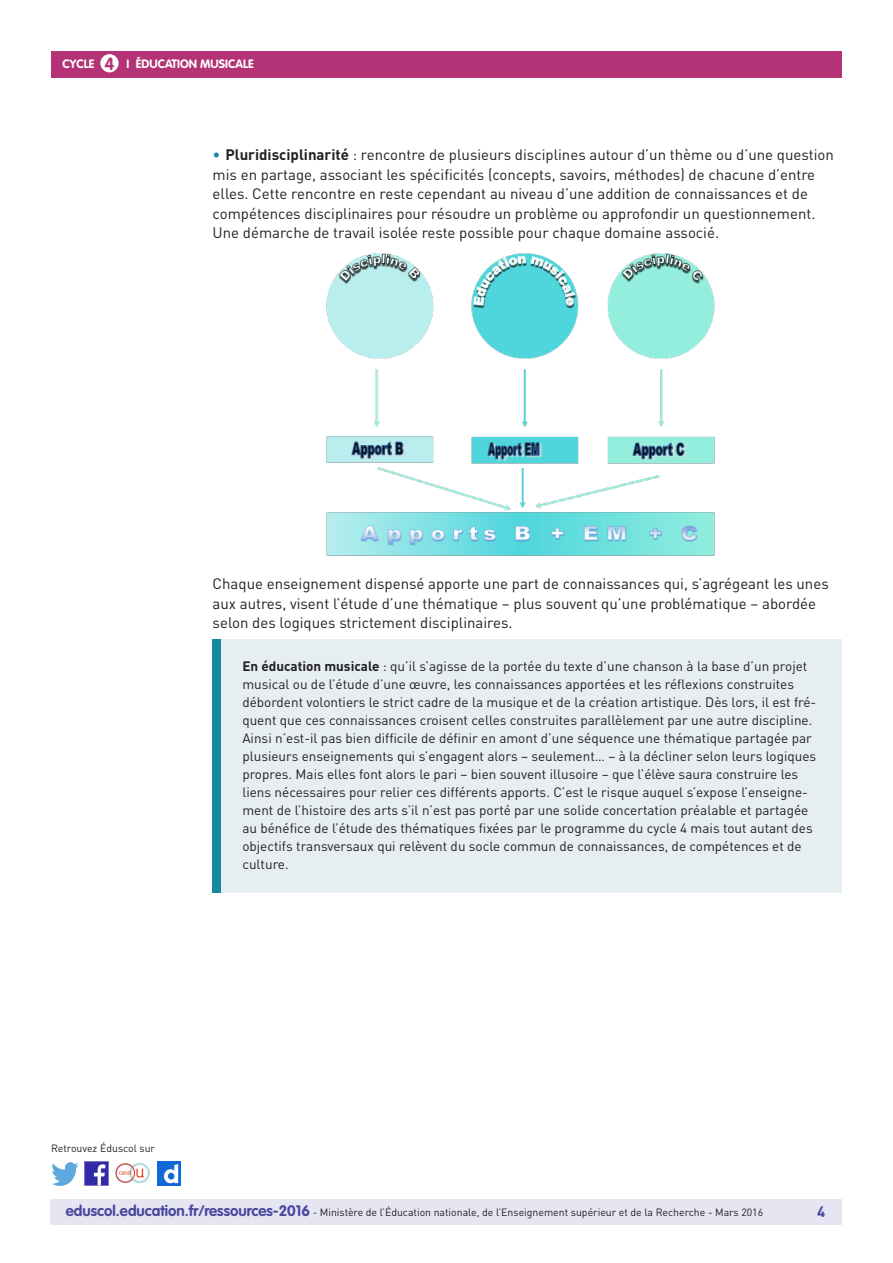
<style>
.page{position:relative;width:893px;height:1263px;background:#fff}
.page>*{position:absolute;margin:0;border:0;box-sizing:border-box;transform-origin:0 0}
.t1{font:700 17.25px "VAG Rounded Std";color:#b43376}
._08_Liste_à_puces_ni{font:15px/19.5px "DIN Pro";color:#231f20}
._06_Texte_courant{font:15px/19.5px "DIN Pro";color:#231f20}
.t2{font:700 15px "DIN Pro";color:#4a489e}
._15_texte_encadré{font:13.5px/18px "DIN Pro";color:#231f20}
.t3{font:700 12px "VAG Rounded Std";color:#fff}
.t4{font:10.5px "DIN Pro";color:#231f20}
.s1{color:#16879f}
.s2{font-weight:700}
.s3{font-family:"VAG Rounded Std";font-weight:700;font-size:15px;color:#4a489e}
</style>
<div class="page">
<div style="left:50px;top:1199px;width:791px;height:26px;background:#e6e5f2"></div>
<div style="left:51px;top:51px;width:791px;height:27px;background:#b43376"></div>
<div style="left:100px;top:54px;width:19px;height:18px;background:#fff;border-radius:50%"></div>
<img style="left:85px;top:1162px;width:23px;height:23px">
<img style="left:51px;top:1163px;width:28px;height:22px">
<img style="left:158px;top:1162px;width:22px;height:23px">
<img style="left:115px;top:1163px;width:35px;height:21px">
<img style="left:326px;top:253px;width:388px;height:303px">
<div style="left:213px;top:639px;width:629px;height:253px;background:#e6eef2"></div>
<div style="left:213px;top:639px;width:8px;height:253px;background:#16879f"></div>
<p class="t3" style="left:63px;top:57px;width:33px">CYCLE</p>
<p class="t3" style="left:127px;top:57px;width:129px">I ÉDUCATION MUSICALE</p>
<p class="t1" style="left:105px;top:53px;width:11px">4</p>
<p class="_08_Liste_à_puces_ni" style="left:213px;top:145px;width:623px"><span class="s1">•</span> <span class="s2">Pluridisciplinarité</span> : rencontre de plusieurs disciplines autour d’un thème ou d’une question mis en partage, associant les spécificités (concepts, savoirs, méthodes) de chacune d’entre elles. Cette rencontre en reste cependant au niveau d’une addition de connaissances et de compétences disciplinaires pour résoudre un problème ou approfondir un questionnement.<br>Une démarche de travail isolée reste possible pour chaque domaine associé.</p>
<p class="_06_Texte_courant" style="left:213px;top:574px;width:618px">Chaque enseignement dispensé apporte une part de connaissances qui, s’agrégeant les unes aux autres, visent l’étude d’une thématique – plus souvent qu’une problématique – abordée selon des logiques strictement disciplinaires.</p>
<p class="_15_texte_encadré" style="left:242px;top:657px;width:575px"><span class="s2">En éducation musicale</span> : qu’il s’agisse de la portée du texte d’une chanson à la base d’un projet musical ou de l’étude d’une œuvre, les connaissances apportées et les réflexions construites débordent volontiers le strict cadre de la musique et de la création artistique. Dès lors, il est fré&shy;quent que ces connaissances croisent celles construites parallèlement par une autre discipline.<br>Ainsi n’est-il pas bien difficile de définir en amont d’une séquence une thématique partagée par plusieurs enseignements qui s’engagent alors – seulement… – à la décliner selon leurs logiques propres. Mais elles font alors le pari – bien souvent illusoire – que l’élève saura construire les liens nécessaires pour relier ces différents apports. C’est le risque auquel s’expose l’enseigne&shy;ment de l’histoire des arts s’il n’est pas porté par une solide concertation préalable et partagée au bénéfice de l’étude des thématiques fixées par le programme du cycle 4 mais tout autant des objectifs transversaux qui relèvent du socle commun de connaissances, de compétences et de culture.</p>
<p class="t4" style="left:51px;top:1141px;width:106px">Retrouvez Éduscol sur</p>
<p class="t4" style="left:66px;top:1205px;width:699px"><span class="s3">eduscol.education.fr/ressources-2016</span> - Ministère de l’Éducation nationale, de l’Enseignement supérieur et de la Recherche - Mars 2016</p>
<p class="t2" style="left:817px;top:1201px;width:10px">4</p>
</div>
